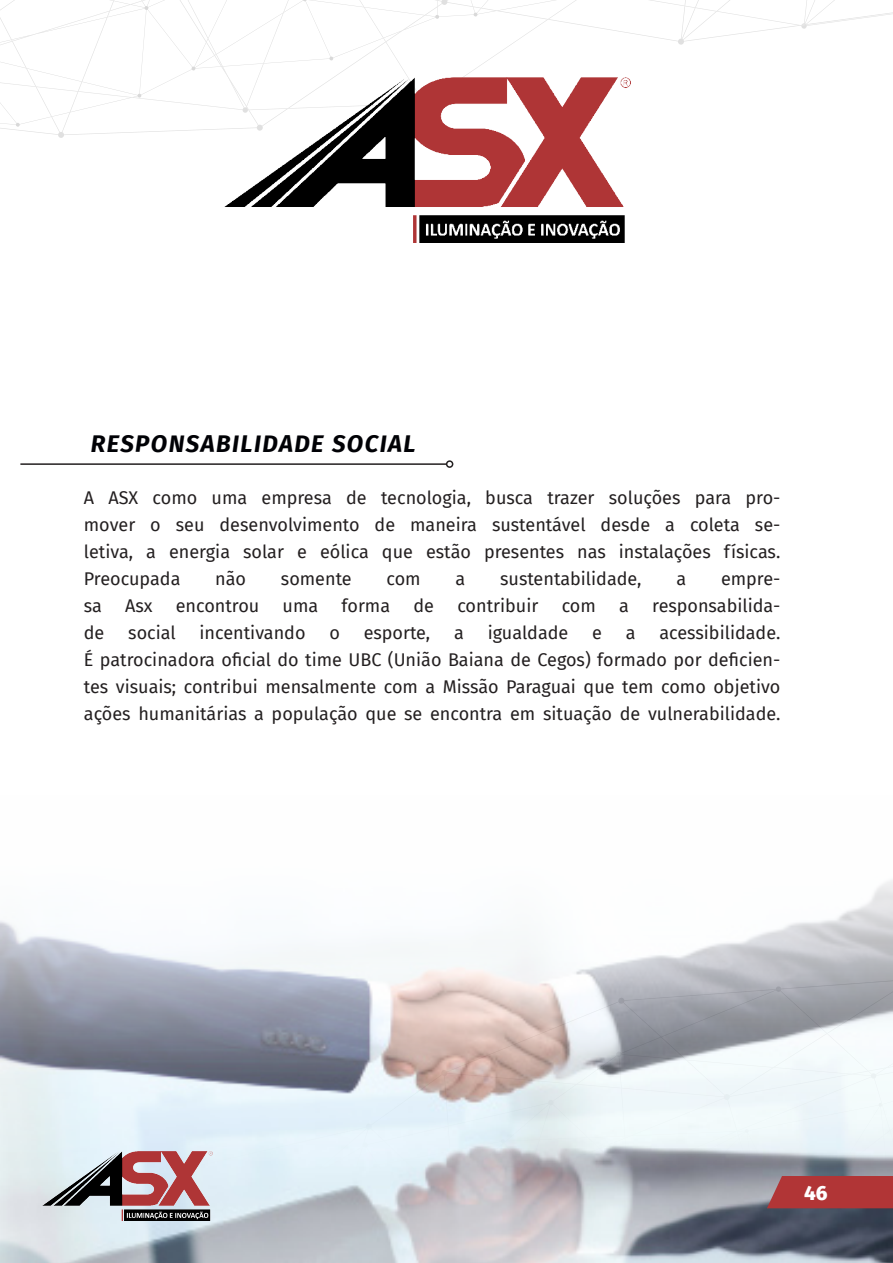
<style>
.page{position:relative;width:893px;height:1263px;background:#fff}
.page>*{position:absolute;margin:0;border:0;box-sizing:border-box;transform-origin:0 0}
.t1{font:italic 700 24px "Fira Sans";letter-spacing:.06em;color:#000105}
.t2{font:800 20.55px "Fira Sans";color:#fff}
.t3{font:18px/27px "Fira Sans";color:#231f20;text-align:justify}
</style>
<div class="page">
<svg style="left:666px;top:0;width:227px;height:45px"></svg>
<svg style="left:0;top:0;width:647px;height:117px"></svg>
<hr style="left:20px;top:463px;width:427px;height:2px;background:#231f20">
<div style="left:446px;top:460px;width:7px;height:8px;border:2px solid #231f20;border-radius:50%"></div>
<img style="left:225px;top:78px;width:405px;height:164px">
<img style="left:0;top:880px;width:893px;height:383px">
<div style="left:767px;top:1176px;width:126px;height:32px;background:#b13536"></div>
<p class="t1" style="left:91px;top:423px;width:326px">RESPONSABILIDADE SOCIAL</p>
<p class="t3" style="left:84px;top:484px;width:698px">A ASX como uma empresa de tecnologia, busca trazer soluções para pro&shy;mover o seu desenvolvimento de maneira sustentável desde a coleta se&shy;letiva, a energia solar e eólica que estão presentes nas instalações físicas.</p>
<p class="t3" style="left:84px;top:565px;width:98px">Preocupada</p>
<p class="t3" style="left:215px;top:565px;width:32px">não</p>
<p class="t3" style="left:281px;top:565px;width:72px">somente</p>
<p class="t3" style="left:387px;top:565px;width:36px">com</p>
<p class="t3" style="left:455px;top:565px;width:11px">a</p>
<p class="t3" style="left:500px;top:565px;width:143px">sustentabilidade,</p>
<p class="t3" style="left:676px;top:565px;width:11px">a</p>
<p class="t3" style="left:721px;top:565px;width:61px">empre-</p>
<p class="t3" style="left:84px;top:592px;width:20px">sa</p>
<p class="t3" style="left:125px;top:592px;width:29px">Asx</p>
<p class="t3" style="left:176px;top:592px;width:85px">encontrou</p>
<p class="t3" style="left:283px;top:592px;width:37px">uma</p>
<p class="t3" style="left:342px;top:592px;width:50px">forma</p>
<p class="t3" style="left:413px;top:592px;width:22px">de</p>
<p class="t3" style="left:457px;top:592px;width:83px">contribuir</p>
<p class="t3" style="left:562px;top:592px;width:36px">com</p>
<p class="t3" style="left:619px;top:592px;width:11px">a</p>
<p class="t3" style="left:652px;top:592px;width:130px">responsabilida-</p>
<p class="t3" style="left:84px;top:619px;width:22px">de</p>
<p class="t3" style="left:128px;top:619px;width:49px">social</p>
<p class="t3" style="left:200px;top:619px;width:107px">incentivando</p>
<p class="t3" style="left:329px;top:619px;width:12px">o</p>
<p class="t3" style="left:364px;top:619px;width:68px">esporte,</p>
<p class="t3" style="left:454px;top:619px;width:11px">a</p>
<p class="t3" style="left:488px;top:619px;width:82px">igualdade</p>
<p class="t3" style="left:592px;top:619px;width:11px">e</p>
<p class="t3" style="left:626px;top:619px;width:11px">a</p>
<p class="t3" style="left:659px;top:619px;width:122px">acessibilidade.</p>
<p class="t3" style="left:84px;top:646px;width:698px">É patrocinadora oficial do time UBC (União Baiana de Cegos) formado por deficien&shy;tes visuais; contribui mensalmente com a Missão Paraguai que tem como objetivo ações humanitárias a população que se encontra em situação de vulnerabilidade.</p>
<p class="t2" style="left:804px;top:1175px;width:25px">46</p>
</div>
